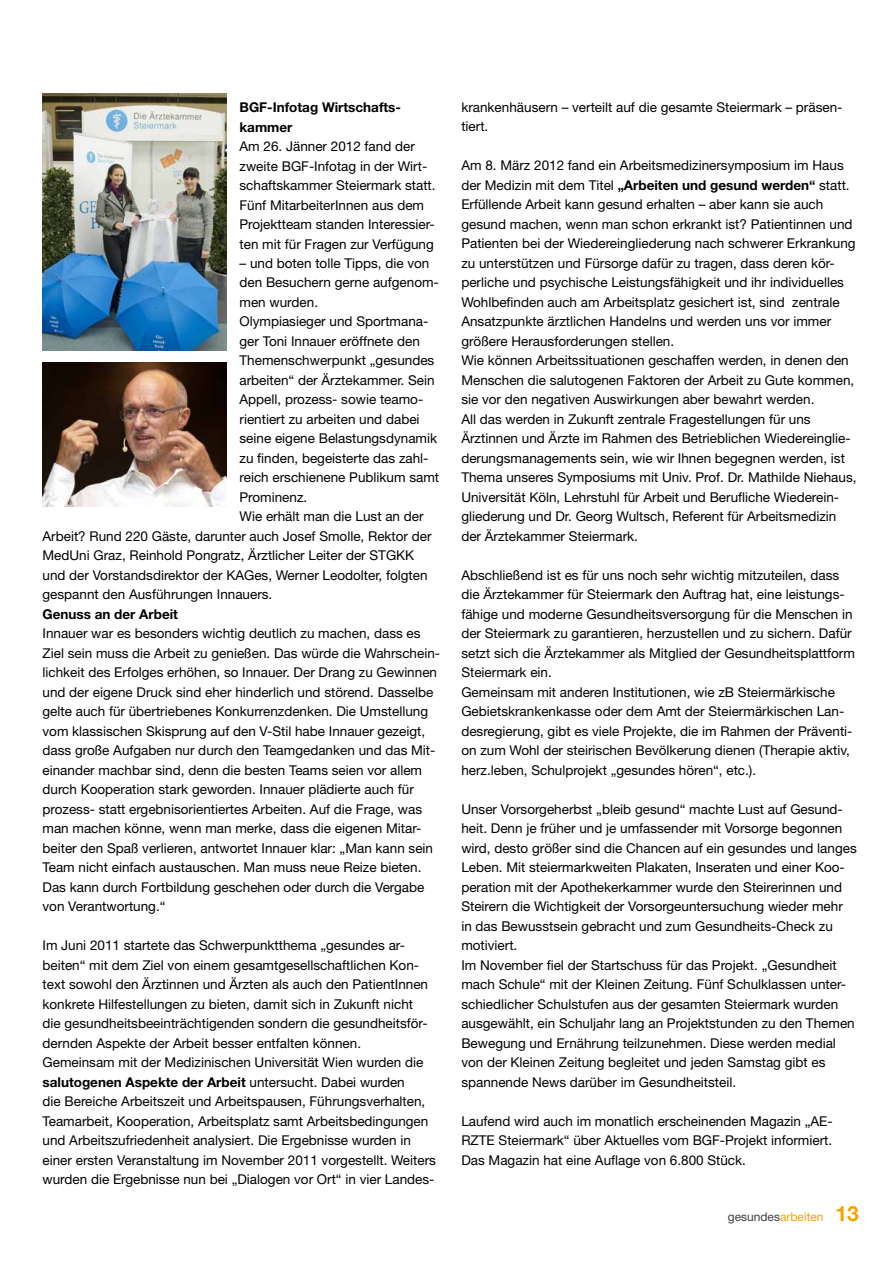
<style>
.page{position:relative;width:893px;height:1263px;background:#fff}
.page>*{position:absolute;margin:0;border:0;box-sizing:border-box;transform-origin:0 0}
.t1{font:13.5px/19.5px "Helvetica Neue OTF";color:#000}
.t2{font:700 13.5px/19.5px "Helvetica Neue OTF";color:#000}
.t3{font:12px "Helvetica Neue OTF";color:#3e3d40}
.s1{font-weight:700}
.s2{color:#f5a301}
.s3{font-weight:700;font-size:21px;color:#f5a301}
</style>
<div class="page">
<img style="left:43px;top:94px;width:184px;height:257px">
<img style="left:43px;top:362px;width:184px;height:145px">
<p class="t2" style="left:240px;top:97px;width:162px">BGF-Infotag Wirtschafts&shy;kammer</p>
<p class="t1" style="left:240px;top:136px;width:198px">Am 26. Jänner 2012 fand der zweite BGF-Infotag in der Wirt&shy;schaftskammer Steiermark statt.<br>Fünf MitarbeiterInnen aus dem<br>Projektteam standen Interessier&shy;ten mit für Fragen zur Verfügung</p>
<p class="t1" style="left:240px;top:253px;width:191px">– und boten tolle Tipps, die von</p>
<p class="t1" style="left:240px;top:273px;width:201px">den Besuchern gerne aufgenom-</p>
<p class="t1" style="left:240px;top:292px;width:80px">men wurden.</p>
<p class="t1" style="left:240px;top:312px;width:190px">Olympiasieger und Sportmana-</p>
<p class="t1" style="left:240px;top:331px;width:182px">ger Toni Innauer eröffnete den</p>
<p class="t1" style="left:240px;top:351px;width:196px">Themenschwerpunkt „gesundes</p>
<p class="t1" style="left:240px;top:370px;width:197px">arbeiten“ der Ärztekammer. Sein</p>
<p class="t1" style="left:240px;top:390px;width:185px">Appell, prozess- sowie teamo-</p>
<p class="t1" style="left:240px;top:409px;width:182px">rientiert zu arbeiten und dabei</p>
<p class="t1" style="left:240px;top:429px;width:199px">seine eigene Belastungsdynamik</p>
<p class="t1" style="left:240px;top:448px;width:190px">zu finden, begeisterte das zahl-</p>
<p class="t1" style="left:240px;top:468px;width:201px">reich erschienene Publikum samt</p>
<p class="t1" style="left:240px;top:487px;width:69px">Prominenz.</p>
<p class="t1" style="left:240px;top:507px;width:186px">Wie erhält man die Lust an der</p>
<p class="t1" style="left:43px;top:526px;width:391px">Arbeit? Rund 220 Gäste, darunter auch Josef Smolle, Rektor der</p>
<p class="t1" style="left:43px;top:546px;width:373px">MedUni Graz, Reinhold Pongratz, Ärztlicher Leiter der STGKK</p>
<p class="t1" style="left:43px;top:565px;width:387px">und der Vorstandsdirektor der KAGes, Werner Leodolter, folgten</p>
<p class="t1" style="left:43px;top:585px;width:231px">gespannt den Ausführungen Innauers.</p>
<p class="t2" style="left:43px;top:604px;width:137px">Genuss an der Arbeit</p>
<p class="t1" style="left:43px;top:624px;width:399px">Innauer war es besonders wichtig deutlich zu machen, dass es Ziel sein muss die Arbeit zu genießen. Das würde die Wahrschein&shy;lichkeit des Erfolges erhöhen, so Innauer. Der Drang zu Gewinnen und der eigene Druck sind eher hinderlich und störend. Dasselbe gelte auch für übertriebenes Konkurrenzdenken. Die Umstellung vom klassischen Skisprung auf den V-Stil habe Innauer gezeigt, dass große Aufgaben nur durch den Teamgedanken und das Mit&shy;einander machbar sind, denn die besten Teams seien vor allem durch Kooperation stark geworden. Innauer plädierte auch für prozess- statt ergebnisorientiertes Arbeiten. Auf die Frage, was man machen könne, wenn man merke, dass die eigenen Mitar&shy;beiter den Spaß verlieren, antwortet Innauer klar: „Man kann sein Team nicht einfach austauschen. Man muss neue Reize bieten.<br>Das kann durch Fortbildung geschehen oder durch die Vergabe von Verantwortung.“</p>
<p class="t1" style="left:43px;top:936px;width:395px">Im Juni 2011 startete das Schwerpunktthema „gesundes ar&shy;beiten“ mit dem Ziel von einem gesamtgesellschaftlichen Kon&shy;text sowohl den Ärztinnen und Ärzten als auch den PatientInnen konkrete Hilfestellungen zu bieten, damit sich in Zukunft nicht<br>die gesundheitsbeeinträchtigenden sondern die gesundheitsför&shy;dernden Aspekte der Arbeit besser entfalten können.<br>Gemeinsam mit der Medizinischen Universität Wien wurden die <span class="s1">salutogenen Aspekte der Arbeit</span> untersucht. Dabei wurden<br>die Bereiche Arbeitszeit und Arbeitspausen, Führungsverhalten, Teamarbeit, Kooperation, Arbeitsplatz samt Arbeitsbedingungen und Arbeitszufriedenheit analysiert. Die Ergebnisse wurden in einer ersten Veranstaltung im November 2011 vorgestellt. Weiters wurden die Ergebnisse nun bei „Dialogen vor Ort“ in vier Landes-</p>
<p class="t1" style="left:461px;top:97px;width:383px">krankenhäusern – verteilt auf die gesamte Steiermark – präsen&shy;tiert.</p>
<p class="t1" style="left:461px;top:155px;width:397px">Am 8. März 2012 fand ein Arbeitsmedizinersymposium im Haus der Medizin mit dem Titel <span class="s1">„Arbeiten und gesund werden“</span> statt.<br>Erfüllende Arbeit kann gesund erhalten – aber kann sie auch gesund machen, wenn man schon erkrankt ist? Patientinnen und Patienten bei der Wiedereingliederung nach schwerer Erkrankung zu unterstützen und Fürsorge dafür zu tragen, dass deren kör&shy;perliche und psychische Leistungsfähigkeit und ihr individuelles Wohlbefinden auch am Arbeitsplatz gesichert ist, sind zentrale Ansatzpunkte ärztlichen Handelns und werden uns vor immer größere Herausforderungen stellen.<br>Wie können Arbeitssituationen geschaffen werden, in denen den Menschen die salutogenen Faktoren der Arbeit zu Gute kommen, sie vor den negativen Auswirkungen aber bewahrt werden.<br>All das werden in Zukunft zentrale Fragestellungen für uns Ärztinnen und Ärzte im Rahmen des Betrieblichen Wiedereinglie&shy;derungsmanagements sein, wie wir Ihnen begegnen werden, ist Thema unseres Symposiums mit Univ. Prof. Dr. Mathilde Niehaus, Universität Köln, Lehrstuhl für Arbeit und Berufliche Wiederein&shy;gliederung und Dr. Georg Wultsch, Referent für Arbeitsmedizin der Ärztekammer Steiermark.</p>
<p class="t1" style="left:461px;top:565px;width:395px">Abschließend ist es für uns noch sehr wichtig mitzuteilen, dass die Ärztekammer für Steiermark den Auftrag hat, eine leistungs&shy;fähige und moderne Gesundheitsversorgung für die Menschen in der Steiermark zu garantieren, herzustellen und zu sichern. Dafür setzt sich die Ärztekammer als Mitglied der Gesundheitsplattform Steiermark ein.<br>Gemeinsam mit anderen Institutionen, wie zB Steiermärkische Gebietskrankenkasse oder dem Amt der Steiermärkischen Lan&shy;desregierung, gibt es viele Projekte, die im Rahmen der Präventi&shy;on zum Wohl der steirischen Bevölkerung dienen (Therapie aktiv, herz.leben, Schulprojekt „gesundes hören“, etc.).</p>
<p class="t1" style="left:461px;top:799px;width:397px">Unser Vorsorgeherbst „bleib gesund“ machte Lust auf Gesund&shy;heit. Denn je früher und je umfassender mit Vorsorge begonnen wird, desto größer sind die Chancen auf ein gesundes und langes Leben. Mit steiermarkweiten Plakaten, Inseraten und einer Koo&shy;peration mit der Apothekerkammer wurde den Steirerinnen und Steirern die Wichtigkeit der Vorsorgeuntersuchung wieder mehr<br>in das Bewusstsein gebracht und zum Gesundheits-Check zu motiviert.<br>Im November fiel der Startschuss für das Projekt. „Gesundheit mach Schule“ mit der Kleinen Zeitung. Fünf Schulklassen unter&shy;schiedlicher Schulstufen aus der gesamten Steiermark wurden ausgewählt, ein Schuljahr lang an Projektstunden zu den Themen Bewegung und Ernährung teilzunehmen. Diese werden medial von der Kleinen Zeitung begleitet und jeden Samstag gibt es spannende News darüber im Gesundheitsteil.</p>
<p class="t1" style="left:461px;top:1111px;width:373px;text-align:justify">Laufend wird auch im monatlich erscheinenden Magazin „AE-RZTE Steiermark“ über Aktuelles vom BGF-Projekt informiert.<br>Das Magazin hat eine Auflage von 6.800 Stück.</p>
<p class="t3" style="left:728px;top:1209px;width:133px">gesundes<span class="s2">arbeiten</span> <span class="s3">13</span></p>
</div>
